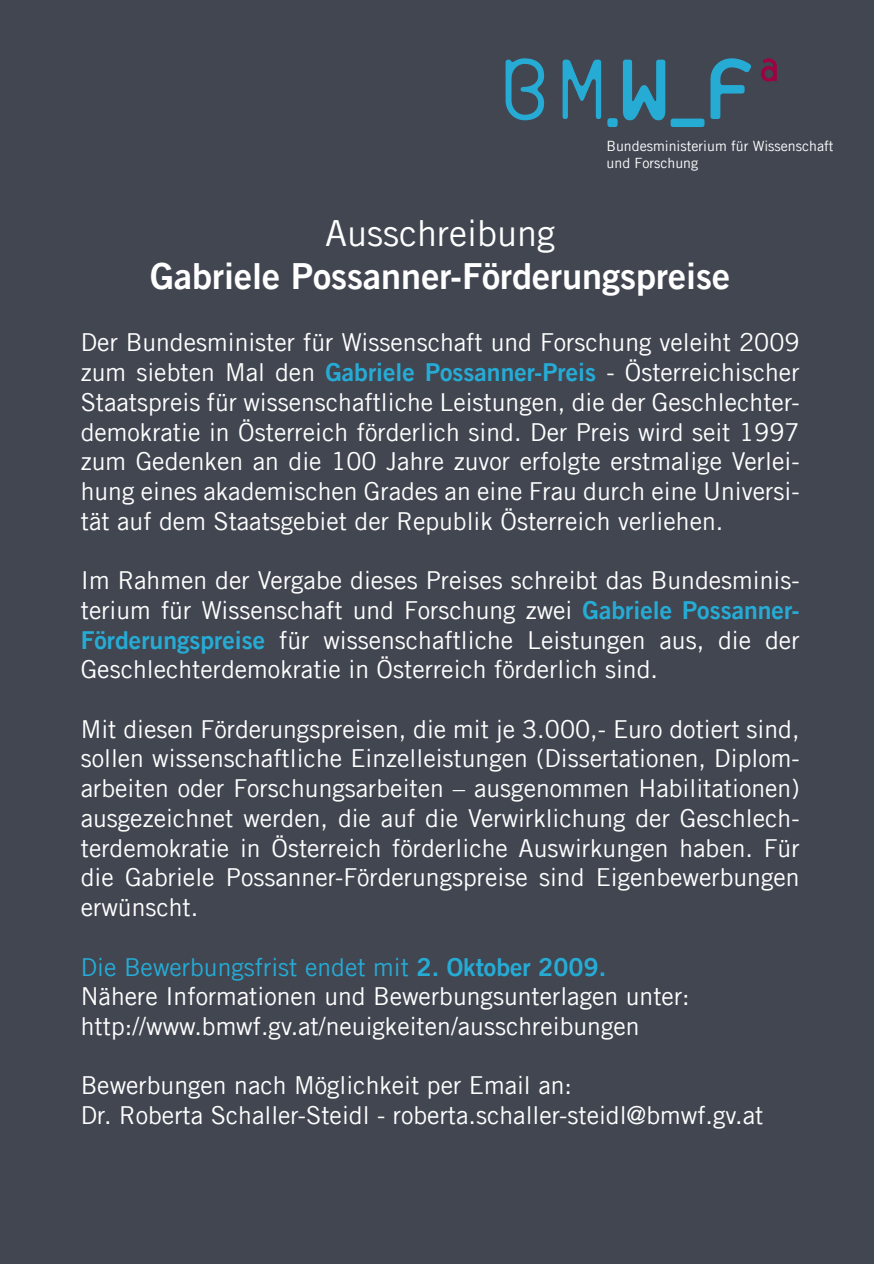
<style>
.page{position:relative;width:874px;height:1264px;background:#fff}
.page>*{position:absolute;margin:0;border:0;box-sizing:border-box;transform-origin:0 0}
.t1{font:36px "Trade Gothic LT Com Bd 2";color:#fff}
.t2{font:36px "Trade Gothic LT Com";color:#fff}
.t3{font:24.75px/29.7px "Trade Gothic LT Com";color:#fff;text-align:justify}
.t4{font:14.17px/16.9px "Trade Gothic LT Com";color:#fff}
.s1{font-family:"Trade Gothic LT Com Bd 2";color:#26abd5}
.s2{color:#26abd5}
</style>
<div class="page">
<div style="left:0;top:0;width:873px;height:1263px;background:#414651"></div>
<img style="left:523px;top:58px;width:20px;height:13px">
<p class="t4" style="left:606px;top:137px;width:228px">Bundesministerium für Wissenschaft und Forschung</p>
<h1 class="t2" style="left:325px;top:211px;width:232px">Ausschreibung</h1>
<h1 class="t1" style="left:150px;top:254px;width:581px">Gabriele Possanner-Förderungspreise</h1>
<p class="t3" style="left:81px;top:327px;width:720px">Der Bundesminister für Wissenschaft und Forschung veleiht 2009 zum siebten Mal den <span class="s1">Gabriele Possanner-Preis</span> - Österreichischer Staatspreis für wissenschaftliche Leistungen, die der Geschlechter&shy;demokratie in Österreich förderlich sind. Der Preis wird seit 1997 zum Gedenken an die 100 Jahre zuvor erfolgte erstmalige Verlei&shy;hung eines akademischen Grades an eine Frau durch eine Universi&shy;tät auf dem Staatsgebiet der Republik Österreich verliehen.</p>
<p class="t3" style="left:81px;top:565px;width:720px">Im Rahmen der Vergabe dieses Preises schreibt das Bundesminis&shy;terium für Wissenschaft und Forschung zwei <span class="s1">Gabriele Possanner-Förderungspreise</span> für wissenschaftliche Leistungen aus, die der Geschlechterdemokratie in Österreich förderlich sind.</p>
<p class="t3" style="left:81px;top:713px;width:720px">Mit diesen Förderungspreisen, die mit je 3.000,- Euro dotiert sind, sollen wissenschaftliche Einzelleistungen (Dissertationen, Diplom&shy;arbeiten oder Forschungsarbeiten – ausgenommen Habilitationen) ausgezeichnet werden, die auf die Verwirklichung der Geschlech&shy;terdemokratie in Österreich förderliche Auswirkungen haben. Für die Gabriele Possanner-Förderungspreise sind Eigenbewerbungen erwünscht.</p>
<p class="t3" style="left:81px;top:951px;width:610px;text-align:left"><span class="s2">Die Bewerbungsfrist endet mit</span> <span class="s1">2. Oktober 2009.<br></span>Nähere Informationen und Bewerbungsunterlagen unter: http://www.bmwf.gv.at/neuigkeiten/ausschreibungen</p>
<p class="t3" style="left:81px;top:1070px;width:683px">Bewerbungen nach Möglichkeit per Email an:<br>Dr. Roberta Schaller-Steidl - roberta.schaller-steidl@bmwf.gv.at</p>
</div>
